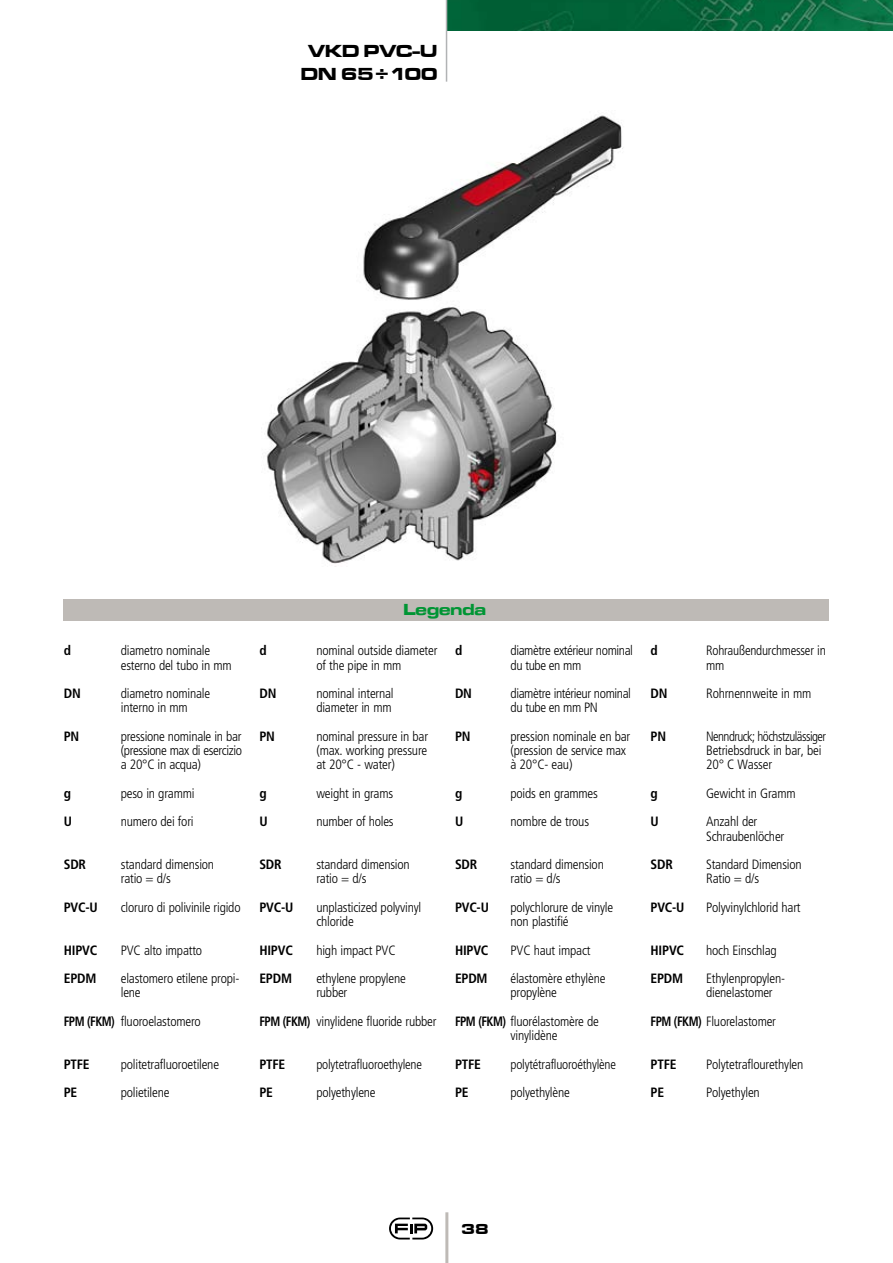
<style>
.page{position:relative;width:893px;height:1263px;background:#fff}
.page>*{position:absolute;margin:0;border:0;box-sizing:border-box;transform-origin:0 0}
.t1{font:18px/22.5px "Microgramma D Bold Exte";color:#000;text-align:center}
.t2{font:16.5px "Microgramma D Bold Exte";color:#009534}
.t3{font:15px "Microgramma D Bold Exte";color:#000}
.t4{font:300 condensed 13.5px/14.2px "Frutiger";letter-spacing:-.015em;color:#000}
.t5{font:700 condensed 13.5px "Frutiger";letter-spacing:-.015em;color:#000}
.t6{font:300 condensed 13.5px/14.2px "Frutiger";letter-spacing:-.015em;color:#000;scale:.95 1}
.s1{font-weight:700}
</style>
<div class="page">
<hr style="left:445px;top:1212px;width:3px;height:51px;background:#bebab6">
<svg style="left:389px;top:1217px;width:44px;height:22px"></svg>
<img style="left:447px;top:0;width:446px;height:30px">
<hr style="left:446px;top:0;width:1px;height:82px;background:#b1b3b4">
<div style="left:64px;top:600px;width:765px;height:21px;background:#bebab6"></div>
<img style="left:267px;top:115px;width:356px;height:449px">
<h1 class="t1" style="left:301px;top:40px;width:138px">VKD PVC-U<br>DN 65÷100</h1>
<p class="t5" style="left:64px;top:643px;width:9px">d</p>
<p class="t4" style="left:121px;top:644px;width:113px">diametro nominale esterno del tubo in mm</p>
<p class="t5" style="left:64px;top:685px;width:19px">DN</p>
<p class="t4" style="left:121px;top:686px;width:91px">diametro nominale interno in mm</p>
<p class="t5" style="left:64px;top:728px;width:17px">PN</p>
<p class="t4" style="left:121px;top:729px;width:123px;text-align:justify">pressione nominale in bar (pressione max di esercizio a 20°C in acqua)</p>
<p class="t5" style="left:64px;top:785px;width:9px">g</p>
<p class="t4" style="left:121px;top:786px;width:75px">peso in grammi</p>
<p class="t5" style="left:64px;top:814px;width:10px">U</p>
<p class="t4" style="left:121px;top:815px;width:74px">numero dei fori</p>
<p class="t5" style="left:64px;top:856px;width:24px">SDR</p>
<p class="t4" style="left:121px;top:857px;width:95px">standard dimension ratio = d/s</p>
<p class="t5" style="left:64px;top:899px;width:35px">PVC-U</p>
<p class="t4" style="left:121px;top:900px;width:121px">cloruro di polivinile rigido</p>
<p class="t5" style="left:64px;top:942px;width:35px">HIPVC</p>
<p class="t4" style="left:121px;top:943px;width:83px">PVC alto impatto</p>
<p class="t5" style="left:64px;top:970px;width:34px">EPDM</p>
<p class="t4" style="left:121px;top:971px;width:120px">elastomero etilene propi&shy;lene</p>
<p class="t4" style="left:64px;top:1014px;width:139px"><span class="s1">FPM (FKM)</span> fluoroelastomero</p>
<p class="t5" style="left:64px;top:1056px;width:27px">PTFE</p>
<p class="t4" style="left:121px;top:1057px;width:100px">politetrafluoroetilene</p>
<p class="t5" style="left:64px;top:1084px;width:15px">PE</p>
<p class="t4" style="left:121px;top:1085px;width:50px">polietilene</p>
<p class="t2" style="left:403px;top:598px;width:84px">Legenda</p>
<p class="t5" style="left:259px;top:643px;width:9px">d</p>
<p class="t4" style="left:316px;top:644px;width:123px">nominal outside diameter of the pipe in mm</p>
<p class="t5" style="left:259px;top:685px;width:19px">DN</p>
<p class="t4" style="left:316px;top:686px;width:79px">nominal internal diameter in mm</p>
<p class="t5" style="left:259px;top:728px;width:17px">PN</p>
<p class="t4" style="left:316px;top:729px;width:113px;text-align:justify">nominal pressure in bar (max. working pressure at 20°C - water)</p>
<p class="t5" style="left:259px;top:785px;width:9px">g</p>
<p class="t4" style="left:316px;top:786px;width:78px">weight in grams</p>
<p class="t5" style="left:259px;top:814px;width:10px">U</p>
<p class="t4" style="left:316px;top:815px;width:79px">number of holes</p>
<p class="t5" style="left:259px;top:856px;width:24px">SDR</p>
<p class="t4" style="left:316px;top:857px;width:95px">standard dimension ratio = d/s</p>
<p class="t5" style="left:259px;top:899px;width:35px">PVC-U</p>
<p class="t4" style="left:316px;top:900px;width:106px">unplasticized polyvinyl chloride</p>
<p class="t5" style="left:259px;top:942px;width:35px">HIPVC</p>
<p class="t4" style="left:316px;top:943px;width:81px">high impact PVC</p>
<p class="t5" style="left:259px;top:970px;width:34px">EPDM</p>
<p class="t4" style="left:316px;top:971px;width:91px">ethylene propylene rubber</p>
<p class="t4" style="left:259px;top:1014px;width:179px"><span class="s1">FPM (FKM)</span> vinylidene fluoride rubber</p>
<p class="t5" style="left:259px;top:1056px;width:27px">PTFE</p>
<p class="t4" style="left:316px;top:1057px;width:107px">polytetrafluoroethylene</p>
<p class="t5" style="left:259px;top:1084px;width:15px">PE</p>
<p class="t4" style="left:316px;top:1085px;width:61px">polyethylene</p>
<p class="t5" style="left:455px;top:643px;width:9px">d</p>
<p class="t4" style="left:510px;top:644px;width:124px">diamètre extérieur nominal du tube en mm</p>
<p class="t5" style="left:455px;top:685px;width:18px">DN</p>
<p class="t4" style="left:510px;top:686px;width:122px">diamètre intérieur nominal du tube en mm PN</p>
<p class="t5" style="left:455px;top:728px;width:17px">PN</p>
<p class="t4" style="left:510px;top:729px;width:121px">pression nominale en bar (pression de service max à 20°C- eau)</p>
<p class="t5" style="left:455px;top:785px;width:9px">g</p>
<p class="t4" style="left:510px;top:786px;width:89px">poids en grammes</p>
<p class="t5" style="left:455px;top:814px;width:10px">U</p>
<p class="t4" style="left:510px;top:815px;width:80px">nombre de trous</p>
<p class="t5" style="left:455px;top:856px;width:24px">SDR</p>
<p class="t4" style="left:510px;top:857px;width:95px">standard dimension ratio = d/s</p>
<p class="t5" style="left:455px;top:899px;width:35px">PVC-U</p>
<p class="t4" style="left:510px;top:900px;width:104px">polychlorure de vinyle non plastifié</p>
<p class="t5" style="left:455px;top:942px;width:35px">HIPVC</p>
<p class="t4" style="left:510px;top:943px;width:82px">PVC haut impact</p>
<p class="t5" style="left:455px;top:970px;width:34px">EPDM</p>
<p class="t4" style="left:510px;top:971px;width:96px">élastomère ethylène propylène</p>
<p class="t4" style="left:510px;top:1014px;width:90px;text-indent:-56px"><span class="s1">FPM (FKM)</span> fluorélastomère de vinylidène</p>
<p class="t5" style="left:455px;top:1056px;width:27px">PTFE</p>
<p class="t4" style="left:510px;top:1057px;width:107px">polytétrafluoroéthylène</p>
<p class="t5" style="left:455px;top:1084px;width:15px">PE</p>
<p class="t4" style="left:510px;top:1085px;width:61px">polyethylène</p>
<p class="t5" style="left:651px;top:643px;width:9px">d</p>
<p class="t4" style="left:706px;top:644px;width:121px">Rohraußendurchmesser in mm</p>
<p class="t5" style="left:651px;top:685px;width:19px">DN</p>
<p class="t4" style="left:706px;top:686px;width:107px">Rohrnennweite in mm</p>
<p class="t5" style="left:651px;top:728px;width:17px">PN</p>
<p class="t6" style="left:706px;top:729px;width:128px">Nenndruck; höchstzulässiger<br>Betriebsdruck in bar, bei<br>20° C Wasser</p>
<p class="t5" style="left:651px;top:785px;width:9px">g</p>
<p class="t4" style="left:706px;top:786px;width:91px">Gewicht in Gramm</p>
<p class="t5" style="left:651px;top:814px;width:10px">U</p>
<p class="t4" style="left:706px;top:815px;width:80px">Anzahl der<br>Schraubenlöcher</p>
<p class="t5" style="left:651px;top:856px;width:24px">SDR</p>
<p class="t4" style="left:706px;top:857px;width:97px">Standard Dimension<br>Ratio = d/s</p>
<p class="t5" style="left:651px;top:899px;width:35px">PVC-U</p>
<p class="t4" style="left:706px;top:900px;width:96px">Polyvinylchlorid hart</p>
<p class="t5" style="left:651px;top:942px;width:35px">HIPVC</p>
<p class="t4" style="left:706px;top:943px;width:72px">hoch Einschlag</p>
<p class="t5" style="left:651px;top:970px;width:34px">EPDM</p>
<p class="t4" style="left:706px;top:971px;width:80px">Ethylenpropylen&shy;dienelastomer</p>
<p class="t4" style="left:651px;top:1014px;width:127px"><span class="s1">FPM (FKM)</span> Fluorelastomer</p>
<p class="t5" style="left:651px;top:1056px;width:27px">PTFE</p>
<p class="t4" style="left:706px;top:1057px;width:99px">Polytetraflourethylen</p>
<p class="t5" style="left:651px;top:1084px;width:15px">PE</p>
<p class="t4" style="left:706px;top:1085px;width:55px">Polyethylen</p>
<p class="t3" style="left:462px;top:1218px;width:29px">38</p>
</div>
